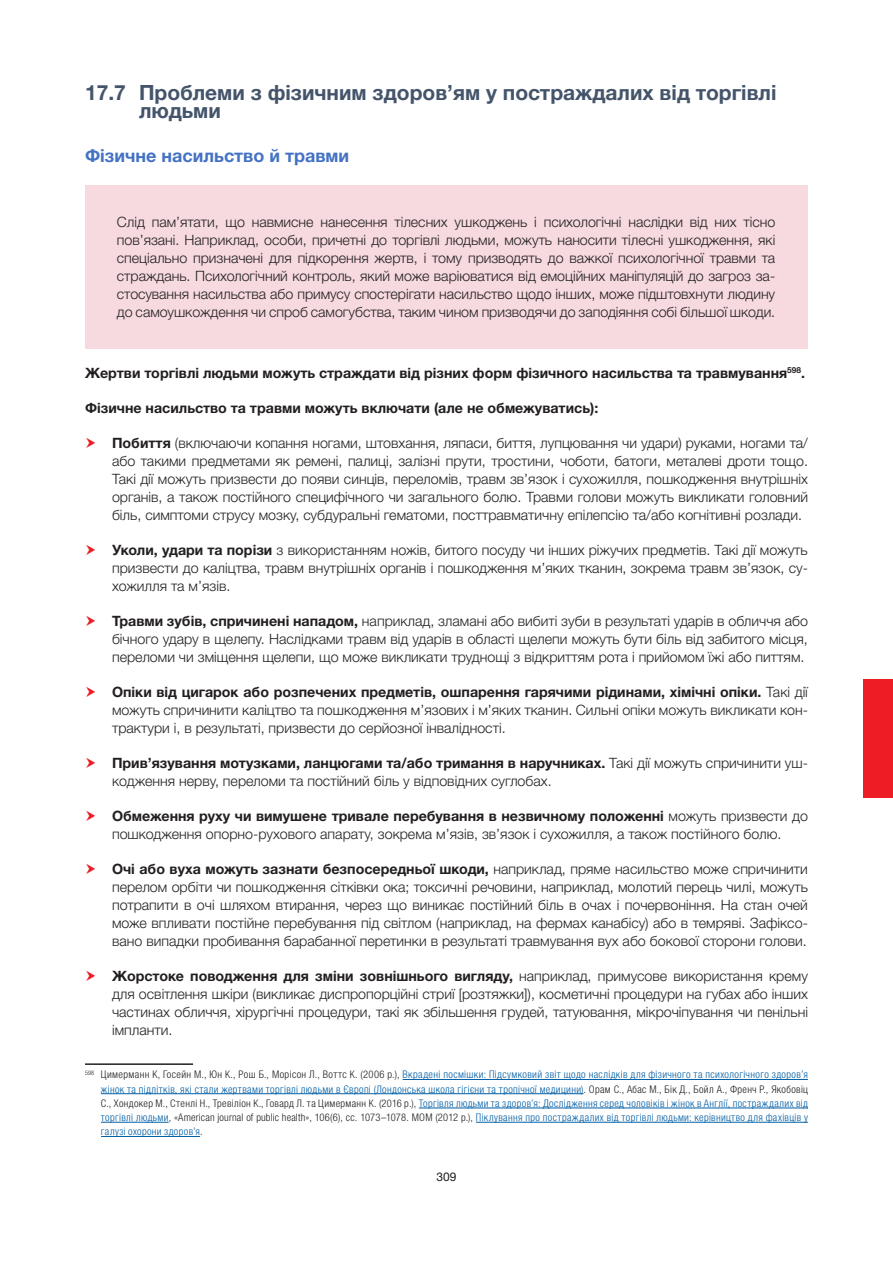
<style>
.page{position:relative;width:893px;height:1263px;background:#fff}
.page>*{position:absolute;margin:0;border:0;box-sizing:border-box;transform-origin:0 0}
.Heading_2{font:700 21px/18px "Helvetica Neue LTW1 G";color:#44546a}
.Heading_3{font:700 18px "Helvetica Neue LTW1 G";color:#4472c4}
.t1{font:300 14.25px/18px "Helvetica Neue LTW1 G";color:#231f20;text-align:justify}
.t2{font:700 14.25px "Helvetica Neue LTW1 G";color:#231f20}
.t3{font:12px "Helvetica Neue LTW1 G";color:#231f20}
.footnotes{font:300 condensed 10.5px/14.2px "Helvetica Neue LTW1 G";letter-spacing:.035em;color:#005da4;text-align:justify}
.s1{font-weight:700}
.s2{color:#231f20}
</style>
<div class="page">
<div style="left:863px;top:679px;width:30px;height:118px;background:#ed1d24"></div>
<div style="left:85px;top:185px;width:722px;height:164px;background:#f6dae0"></div>
<hr style="left:85px;top:1063px;width:108px;height:2px;background:#231f20">
<hr style="left:403px;top:1079px;width:405px;height:1px;background:#005da4">
<hr style="left:101px;top:1093px;width:482px;height:1px;background:#005da4">
<hr style="left:419px;top:1108px;width:389px;height:1px;background:#005da4">
<hr style="left:101px;top:1122px;width:68px;height:1px;background:#005da4">
<hr style="left:476px;top:1122px;width:332px;height:1px;background:#005da4">
<hr style="left:101px;top:1136px;width:99px;height:1px;background:#005da4">
<p class="Heading_2" style="left:139px;top:83px;width:639px;text-indent:-54px">17.7 Проблеми з фізичним здоров’ям у постраждалих від торгівлі людьми</p>
<p class="Heading_3" style="left:85px;top:144px;width:266px">Фізичне насильство й травми</p>
<p class="t1" style="left:117px;top:212px;width:660px">Слід пам’ятати, що навмисне нанесення тілесних ушкоджень і психологічні наслідки від них тісно пов’язані. Наприклад, особи, причетні до торгівлі людьми, можуть наносити тілесні ушкодження, які спеціально призначені для підкорення жертв, і тому призводять до важкої психологічної травми та страждань. Психологічний контроль, який може варіюватися від емоційних маніпуляцій до загроз за&shy;стосування насильства або примусу спостерігати насильство щодо інших, може підштовхнути людину до самоушкождення чи спроб самогубства, таким чином призводячи до заподіяння собі більшої шкоди.</p>
<p class="t2" style="left:85px;top:364px;width:721px">Жертви торгівлі людьми можуть страждати від різних форм фізичного насильства та травмування<sup>598</sup>.</p>
<p class="t2" style="left:85px;top:399px;width:515px">Фізичне насильство та травми можуть включати (але не обмежуватись):</p>
<p class="t1" style="left:112px;top:433px;width:697px"><span class="s1">Побиття</span> (включаючи копання ногами, штовхання, ляпаси, биття, лупцювання чи удари) руками, ногами та/ або такими предметами як ремені, палиці, залізні прути, тростини, чоботи, батоги, металеві дроти тощо.<br>Такі дії можуть призвести до появи синців, переломів, травм зв’язок і сухожилля, пошкодження внутрішніх органів, а також постійного специфічного чи загального болю. Травми голови можуть викликати головний біль, симптоми струсу мозку, субдуральні гематоми, посттравматичну епілепсію та/або когнітивні розлади.</p>
<p class="t1" style="left:112px;top:540px;width:697px"><span class="s1">Уколи, удари та порізи</span> з використанням ножів, битого посуду чи інших ріжучих предметів. Такі дії можуть призвести до каліцтва, травм внутрішніх органів і пошкодження м’яких тканин, зокрема травм зв’язок, су&shy;хожилля та м’язів.</p>
<p class="t1" style="left:112px;top:611px;width:697px"><span class="s1">Травми зубів, спричинені нападом,</span> наприклад, зламані або вибиті зуби в результаті ударів в обличчя або бічного удару в щелепу. Наслідками травм від ударів в області щелепи можуть бути біль від забитого місця, переломи чи зміщення щелепи, що може викликати труднощі з відкриттям рота і прийомом їжі або питтям.</p>
<p class="t1" style="left:112px;top:682px;width:697px"><span class="s1">Опіки від цигарок або розпечених предметів, ошпарення гарячими рідинами, хімічні опіки.</span> Такі дії можуть спричинити каліцтво та пошкодження м’язових і м’яких тканин. Сильні опіки можуть викликати кон&shy;трактури і, в результаті, призвести до серйозної інвалідності.</p>
<p class="t1" style="left:112px;top:753px;width:697px"><span class="s1">Прив’язування мотузками, ланцюгами та/або тримання в наручниках.</span> Такі дії можуть спричинити уш&shy;кодження нерву, переломи та постійний біль у відповідних суглобах.</p>
<p class="t1" style="left:112px;top:806px;width:697px"><span class="s1">Обмеження руху чи вимушене тривале перебування в незвичному положенні</span> можуть призвести до пошкодження опорно-рухового апарату, зокрема м’язів, зв’язок і сухожилля, а також постійного болю.</p>
<p class="t1" style="left:112px;top:859px;width:697px"><span class="s1">Очі або вуха можуть зазнати безпосередньої шкоди,</span> наприклад, пряме насильство може спричинити перелом орбіти чи пошкодження сітківки ока; токсичні речовини, наприклад, молотий перець чилі, можуть потрапити в очі шляхом втирання, через що виникає постійний біль в очах і почервоніння. На стан очей може впливати постійне перебування під світлом (наприклад, на фермах канабісу) або в темряві. Зафіксо&shy;вано випадки пробивання барабанної перетинки в результаті травмування вух або бокової сторони голови.</p>
<p class="t1" style="left:112px;top:966px;width:697px"><span class="s1">Жорстоке поводження для зміни зовнішнього вигляду,</span> наприклад, примусове використання крему для освітлення шкіри (викликає диспропорційні стриї [розтяжки]), косметичні процедури на губах або інших частинах обличчя, хірургічні процедури, такі як збільшення грудей, татуювання, мікрочіпування чи пенільні імпланти.</p>
<p class="footnotes" style="left:101px;top:1068px;width:708px;text-indent:-16px"><sup>598</sup> <span class="s2">Цимерманн К, Госейн М., Юн К., Рош Б., Морісон Л., Воттс К. (2006 р.),</span> Вкрадені посмішки: Підсумковий звіт щодо наслідків для фізичного та психологічного здоров’я жінок та підлітків, які стали жертвами торгівлі людьми в Європі (Лондонська школа гігієни та тропічної медицини)<span class="s2">. Орам С., Абас М., Бік Д., Бойл А., Френч Р., Якобовіц С., Хондокер М., Стенлі Н., Тревіліон К., Говард Л. та Цимерманн К. (2016 р.),</span> Торгівля людьми та здоров’я: Дослідження серед чоловіків і жінок в Англії, постраждалих від торгівлі людьми<span class="s2">, «American journal of public health», 106(6), сс. 1073–1078. МОМ (2012 р.),</span> Піклування про постраждалих від торгівлі людьми: керівництво для фахівців у галузі охорони здоров’я<span class="s2">.</span></p>
<p class="t3" style="left:436px;top:1169px;width:22px">309</p>
</div>
